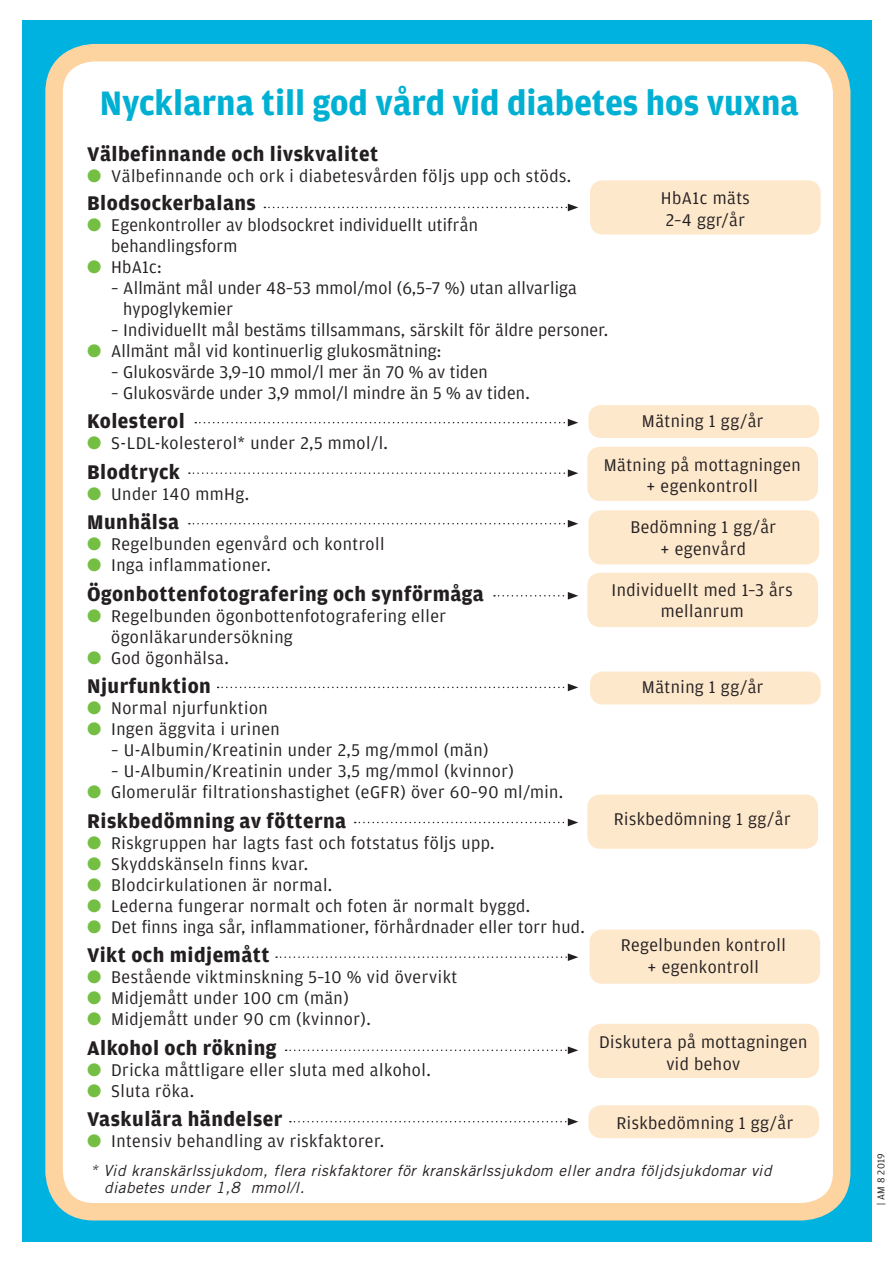
<style>
.page{position:relative;width:893px;height:1263px;background:#fff}
.page>*{position:absolute;margin:0;border:0;box-sizing:border-box;transform-origin:0 0}
.t1{font:700 36px "Amplitude";color:#00b0d3}
.Leipälihava{font:700 21px "Amplitude";letter-spacing:.02em;color:#231f20}
.Leipäteksti{font:700 21px "Amplitude";letter-spacing:.02em;color:#231f20}
.Leipäteksti-2{font:18px/21px "Amplitude";letter-spacing:.025em;color:#231f20}
.Leipäteksti-3{font:italic 15.45px/16.5px "Trade Gothic";letter-spacing:.03em;color:#231f20}
.Leipäteksti-4{font:10.5px "Amplitude";letter-spacing:.025em;color:#231f20}
.s1{color:#74bf43}
</style>
<div class="page">
<div style="left:23px;top:20px;width:849px;height:1222px;background:#00b2e0"></div>
<div style="left:54px;top:53px;width:788px;height:1159px;background:#fff;border-radius:40px"></div>
<div style="left:45px;top:44px;width:805px;height:1176px;border:18px solid #fdd3a0;border-radius:40px"></div>
<div style="left:588px;top:405px;width:231px;height:33px;background:#fee8cc;border-radius:13px"></div>
<div style="left:590px;top:180px;width:231px;height:55px;background:#fee8cc;border-radius:13px"></div>
<div style="left:587px;top:447px;width:231px;height:54px;background:#fee8cc;border-radius:13px"></div>
<div style="left:588px;top:510px;width:231px;height:54px;background:#fee8cc;border-radius:13px"></div>
<div style="left:587px;top:573px;width:231px;height:54px;background:#fee8cc;border-radius:13px"></div>
<div style="left:587px;top:794px;width:231px;height:55px;background:#fee8cc;border-radius:13px"></div>
<div style="left:589px;top:929px;width:231px;height:55px;background:#fee8cc;border-radius:13px"></div>
<div style="left:588px;top:1024px;width:231px;height:54px;background:#fee8cc;border-radius:13px"></div>
<div style="left:590px;top:671px;width:231px;height:33px;background:#fee8cc;border-radius:13px"></div>
<div style="left:588px;top:1105px;width:231px;height:33px;background:#fee8cc;border-radius:13px"></div>
<svg style="left:264px;top:204px;width:314px;height:7px"></svg>
<svg style="left:195px;top:419px;width:383px;height:7px"></svg>
<svg style="left:189px;top:469px;width:389px;height:8px"></svg>
<svg style="left:494px;top:592px;width:84px;height:8px"></svg>
<svg style="left:218px;top:684px;width:360px;height:7px"></svg>
<svg style="left:355px;top:819px;width:223px;height:7px"></svg>
<svg style="left:276px;top:953px;width:302px;height:8px"></svg>
<svg style="left:286px;top:1046px;width:292px;height:8px"></svg>
<svg style="left:290px;top:1118px;width:288px;height:7px"></svg>
<svg style="left:189px;top:520px;width:389px;height:7px"></svg>
<p class="t1" style="left:100px;top:83px;width:701px">Nycklarna till god vård vid diabetes hos vuxna</p>
<p class="Leipälihava" style="left:87px;top:143px;width:292px">Välbefinnande och livskvalitet</p>
<p class="Leipäteksti-2" style="left:87px;top:166px;width:486px"><span class="s1">●</span> Välbefinnande och ork i diabetesvården följs upp och stöds.</p>
<p class="Leipälihava" style="left:87px;top:191px;width:170px">Blodsockerbalans</p>
<p class="Leipäteksti-2" style="left:111px;top:214px;width:368px;text-indent:-24px"><span class="s1">●</span> Egenkontroller av blodsockret individuellt utifrån behandlingsform</p>
<p class="Leipäteksti-2" style="left:87px;top:256px;width:76px"><span class="s1">●</span> HbA1c:</p>
<p class="Leipäteksti-2" style="left:123px;top:277px;width:455px;text-indent:-12px">– Allmänt mål under 48–53 mmol/mol (6,5–7 %) utan allvarliga hypoglykemier</p>
<p class="Leipäteksti-2" style="left:111px;top:319px;width:498px">– Individuellt mål bestäms tillsammans, särskilt för äldre personer.</p>
<p class="Leipäteksti-2" style="left:87px;top:340px;width:356px"><span class="s1">●</span> Allmänt mål vid kontinuerlig glukosmätning:</p>
<p class="Leipäteksti-2" style="left:111px;top:361px;width:378px">– Glukosvärde 3,9–10 mmol/l mer än 70 % av tiden</p>
<p class="Leipäteksti-2" style="left:111px;top:382px;width:420px">– Glukosvärde under 3,9 mmol/l mindre än 5 % av tiden.</p>
<p class="Leipäteksti" style="left:87px;top:410px;width:99px">Kolesterol</p>
<p class="Leipäteksti-2" style="left:87px;top:433px;width:302px"><span class="s1">●</span> S-LDL-kolesterol* under 2,5 mmol/l.</p>
<p class="Leipäteksti" style="left:87px;top:460px;width:94px">Blodtryck</p>
<p class="Leipäteksti-2" style="left:87px;top:483px;width:164px"><span class="s1">●</span> Under 140 mmHg.</p>
<p class="Leipälihava" style="left:87px;top:511px;width:94px">Munhälsa</p>
<p class="Leipäteksti-2" style="left:87px;top:534px;width:299px"><span class="s1">●</span> Regelbunden egenvård och kontroll</p>
<p class="Leipäteksti-2" style="left:87px;top:555px;width:185px"><span class="s1">●</span> Inga inflammationer.</p>
<p class="Leipäteksti" style="left:87px;top:582px;width:398px">Ögonbottenfotografering och synförmåga</p>
<p class="Leipäteksti-2" style="left:111px;top:605px;width:336px;text-indent:-24px"><span class="s1">●</span> Regelbunden ögonbottenfotografering eller ögonläkarundersökning</p>
<p class="Leipäteksti-2" style="left:87px;top:647px;width:143px"><span class="s1">●</span> God ögonhälsa.</p>
<p class="Leipälihava" style="left:87px;top:675px;width:125px">Njurfunktion</p>
<p class="Leipäteksti-2" style="left:87px;top:698px;width:182px"><span class="s1">●</span> Normal njurfunktion</p>
<p class="Leipäteksti-2" style="left:87px;top:719px;width:194px"><span class="s1">●</span> Ingen äggvita i urinen</p>
<p class="Leipäteksti-2" style="left:111px;top:740px;width:379px">– U-Albumin/Kreatinin under 2,5 mg/mmol (män)</p>
<p class="Leipäteksti-2" style="left:111px;top:761px;width:404px">– U-Albumin/Kreatinin under 3,5 mg/mmol (kvinnor)</p>
<p class="Leipäteksti-2" style="left:87px;top:782px;width:478px"><span class="s1">●</span> Glomerulär filtrationshastighet (eGFR) över 60–90 ml/min.</p>
<p class="Leipälihava" style="left:87px;top:809px;width:261px">Riskbedömning av fötterna</p>
<p class="Leipäteksti-2" style="left:87px;top:832px;width:409px"><span class="s1">●</span> Riskgruppen har lagts fast och fotstatus följs upp.</p>
<p class="Leipäteksti-2" style="left:87px;top:853px;width:222px"><span class="s1">●</span> Skyddskänseln finns kvar.</p>
<p class="Leipäteksti-2" style="left:87px;top:874px;width:247px"><span class="s1">●</span> Blodcirkulationen är normal.</p>
<p class="Leipäteksti-2" style="left:87px;top:895px;width:445px"><span class="s1">●</span> Lederna fungerar normalt och foten är normalt byggd.</p>
<p class="Leipäteksti-2" style="left:87px;top:916px;width:499px"><span class="s1">●</span> Det finns inga sår, inflammationer, förhårdnader eller torr hud.</p>
<p class="Leipälihava" style="left:87px;top:944px;width:184px">Vikt och midjemått</p>
<p class="Leipäteksti-2" style="left:87px;top:967px;width:372px"><span class="s1">●</span> Bestående viktminskning 5–10 % vid övervikt</p>
<p class="Leipäteksti-2" style="left:87px;top:988px;width:263px"><span class="s1">●</span> Midjemått under 100 cm (män)</p>
<p class="Leipäteksti-2" style="left:87px;top:1009px;width:285px"><span class="s1">●</span> Midjemått under 90 cm (kvinnor).</p>
<p class="Leipälihava" style="left:87px;top:1036px;width:191px">Alkohol och rökning</p>
<p class="Leipäteksti-2" style="left:87px;top:1059px;width:345px"><span class="s1">●</span> Dricka måttligare eller sluta med alkohol.</p>
<p class="Leipäteksti-2" style="left:87px;top:1080px;width:109px"><span class="s1">●</span> Sluta röka.</p>
<p class="Leipälihava" style="left:87px;top:1108px;width:197px">Vaskulära händelser</p>
<p class="Leipäteksti-2" style="left:87px;top:1131px;width:298px"><span class="s1">●</span> Intensiv behandling av riskfaktorer.</p>
<p class="Leipäteksti-2" style="left:661px;top:188px;width:90px">HbA1c mäts</p>
<p class="Leipäteksti-2" style="left:666px;top:210px;width:81px">2–4 ggr/år</p>
<p class="Leipäteksti-2" style="left:642px;top:410px;width:123px">Mätning 1 gg/år</p>
<p class="Leipäteksti-2" style="left:604px;top:454px;width:199px">Mätning på mottagningen</p>
<p class="Leipäteksti-2" style="left:647px;top:476px;width:113px">+ egenkontroll</p>
<p class="Leipäteksti-2" style="left:630px;top:517px;width:147px">Bedömning 1 gg/år</p>
<p class="Leipäteksti-2" style="left:661px;top:539px;width:87px">+ egenvård</p>
<p class="Leipäteksti-2" style="left:612px;top:579px;width:183px">Individuellt med 1–3 års</p>
<p class="Leipäteksti-2" style="left:661px;top:601px;width:84px">mellanrum</p>
<p class="Leipäteksti-2" style="left:642px;top:676px;width:123px">Mätning 1 gg/år</p>
<p class="Leipäteksti-2" style="left:614px;top:808px;width:178px">Riskbedömning 1 gg/år</p>
<p class="Leipäteksti-2" style="left:621px;top:935px;width:166px">Regelbunden kontroll</p>
<p class="Leipäteksti-2" style="left:648px;top:957px;width:113px">+ egenkontroll</p>
<p class="Leipäteksti-2" style="left:599px;top:1031px;width:210px;line-height:21.8px;text-align:center">Diskutera på mottagningen vid behov</p>
<p class="Leipäteksti-2" style="left:616px;top:1112px;width:178px">Riskbedömning 1 gg/år</p>
<p class="Leipäteksti-3" style="left:104px;top:1162px;width:669px;text-indent:-14px">* Vid kranskärlssjukdom, flera riskfaktorer för kranskärlssjukdom eller andra följdsjukdomar vid diabetes under 1,8 mmol/l.</p>
<p class="Leipäteksti-4" style="left:875px;top:1205px;width:53px;rotate:-90deg">| AM 8 2019</p>
</div>
